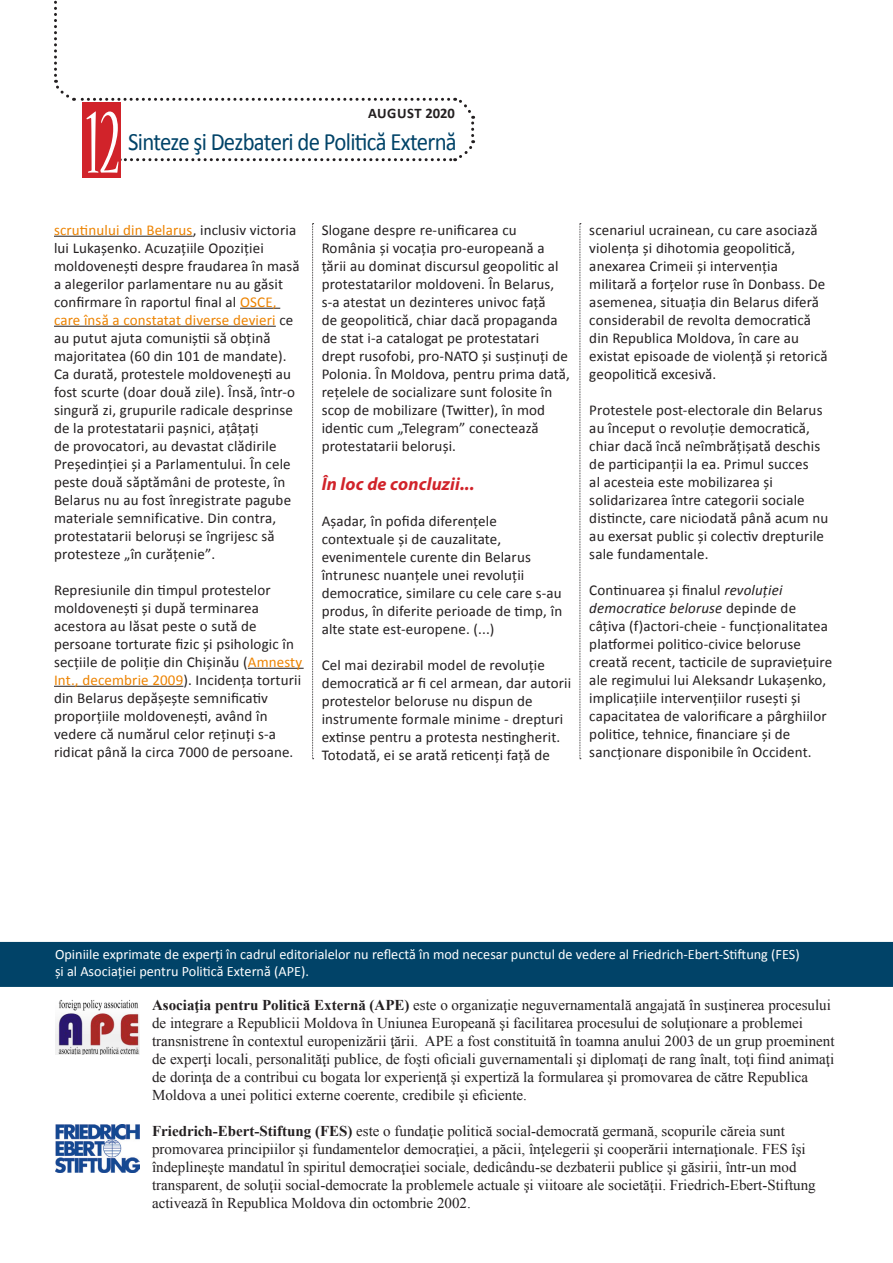
<style>
.page{position:relative;width:893px;height:1263px;background:#fff}
.page>*{position:absolute;margin:0;border:0;box-sizing:border-box;transform-origin:0 0}
.t1{font:condensed 102px "Nueva Std";color:#fff;scale:.6 1}
.t2{font:25.05px "Calibri";letter-spacing:-.03em;color:#014368;scale:.91 1}
.INTERTITLU{font:italic 700 18px "Myriad Pro";letter-spacing:.01em;color:#d1232a}
.texte{font:15px/18px "Calibri";letter-spacing:.01em;color:#231f20}
.t3{font:15px/18px "Times New Roman";color:#231f20}
.t4{font:700 14.55px "Calibri";letter-spacing:.025em;color:#231f20}
.texte-2{font:14.25px "Calibri";color:#fff}
.t5{font:9px "Calibri";color:#231f20}
.s1{color:#ed8300}
.s2{font-style:italic}
.s3{font-weight:700}
</style>
<div class="page">
<svg style="left:54px;top:0;width:422px;height:161px"></svg>
<div style="left:82px;top:102px;width:38px;height:76px;background:#d1232a"></div>
<hr style="left:54px;top:236px;width:139px;height:1px;background:#231f20">
<hr style="left:240px;top:308px;width:40px;height:1px;background:#231f20">
<hr style="left:54px;top:326px;width:222px;height:1px;background:#231f20">
<hr style="left:248px;top:668px;width:56px;height:1px;background:#231f20">
<hr style="left:54px;top:686px;width:129px;height:1px;background:#231f20">
<div style="left:0;top:942px;width:893px;height:45px;background:#014368"></div>
<img style="left:55px;top:1124px;width:85px;height:49px">
<img style="left:55px;top:999px;width:85px;height:55px">
<svg style="left:312px;top:223px;width:2px;height:536px"></svg>
<svg style="left:580px;top:223px;width:1px;height:536px"></svg>
<p class="t1" style="left:86px;top:96px;width:57px">12</p>
<p class="t4" style="left:368px;top:104px;width:88px">AUGUST 2020</p>
<h2 class="t2" style="left:128px;top:126px;width:363px">Sinteze şi Dezbateri de Politică Externă</h2>
<p class="texte" style="left:54px;top:221px;width:247px"><span class="s1">scrutinului din Belarus</span>, inclusiv victoria lui Lukașenko. Acuzațiile Opoziției moldovenești despre fraudarea în masă a alegerilor parlamentare nu au găsit confirmare în raportul final al <span class="s1">OSCE, care însă a constatat diverse devieri</span> ce au putut ajuta comuniștii să obțină majoritatea (60 din 101 de mandate).<br>Ca durată, protestele moldovenești au fost scurte (doar două zile). Însă, într-o singură zi, grupurile radicale desprinse de la protestatarii pașnici, ațâțați<br>de provocatori, au devastat clădirile Președinției și a Parlamentului. În cele peste două săptămâni de proteste, în Belarus nu au fost înregistrate pagube materiale semnificative. Din contra, protestatarii beloruși se îngrijesc să protesteze „în curățenie”.</p>
<p class="texte" style="left:54px;top:581px;width:250px">Represiunile din timpul protestelor moldovenești și după terminarea acestora au lăsat peste o sută de persoane torturate fizic și psihologic în secțiile de poliție din Chișinău (<span class="s1">Amnesty Int., decembrie 2009</span>). Incidența torturii din Belarus depășește semnificativ proporțiile moldovenești, având în vedere că numărul celor reținuți s-a ridicat până la circa 7000 de persoane.</p>
<p class="texte" style="left:322px;top:221px;width:250px">Slogane despre re-unificarea cu România și vocația pro-europeană a țării au dominat discursul geopolitic al protestatarilor moldoveni. În Belarus, s-a atestat un dezinteres univoc față<br>de geopolitică, chiar dacă propaganda de stat i-a catalogat pe protestatari drept rusofobi, pro-NATO și susținuți de Polonia. În Moldova, pentru prima dată, rețelele de socializare sunt folosite în scop de mobilizare (Twitter), în mod identic cum „Telegram” conectează protestatarii beloruși.</p>
<p class="INTERTITLU" style="left:322px;top:472px;width:154px">În loc de concluzii...</p>
<p class="texte" style="left:322px;top:512px;width:242px">Așadar, în pofida diferențele contextuale și de cauzalitate, evenimentele curente din Belarus întrunesc nuanțele unei revoluții democratice, similare cu cele care s-au produs, în diferite perioade de timp, în alte state est-europene. (...)</p>
<p class="texte" style="left:322px;top:656px;width:251px">Cel mai dezirabil model de revoluție democratică ar fi cel armean, dar autorii protestelor beloruse nu dispun de instrumente formale minime - drepturi extinse pentru a protesta nestingherit.<br>Totodată, ei se arată reticenți față de</p>
<p class="texte" style="left:589px;top:221px;width:240px">scenariul ucrainean, cu care asociază violența și dihotomia geopolitică, anexarea Crimeii și intervenția militară a forțelor ruse în Donbass. De asemenea, situația din Belarus diferă considerabil de revolta democratică din Republica Moldova, în care au existat episoade de violență și retorică geopolitică excesivă.</p>
<p class="texte" style="left:589px;top:401px;width:241px">Protestele post-electorale din Belarus au început o revoluție democratică, chiar dacă încă neîmbrățișată deschis de participanții la ea. Primul succes<br>al acesteia este mobilizarea și solidarizarea între categorii sociale distincte, care niciodată până acum nu au exersat public și colectiv drepturile sale fundamentale.</p>
<p class="texte" style="left:589px;top:581px;width:244px">Continuarea și finalul <span class="s2">revoluției democratice beloruse</span> depinde de câțiva (f)actori-cheie - funcționalitatea platformei politico-civice beloruse creată recent, tacticile de supraviețuire ale regimului lui Aleksandr Lukașenko, implicațiile intervențiilor rusești și capacitatea de valorificare a pârghiilor politice, tehnice, financiare și de sancționare disponibile în Occident.</p>
<p class="texte-2" style="left:55px;top:945px;width:746px">Opiniile exprimate de experți în cadrul editorialelor nu reflectă în mod necesar punctul de vedere al Friedrich-Ebert-Stiftung (FES)</p>
<p class="texte-2" style="left:55px;top:962px;width:255px">și al Asociației pentru Politică Externă (APE).</p>
<p class="t3" style="left:152px;top:995px;width:684px"><span class="s3">Asociaţia pentru Politică Externă (APE)</span> este o organizaţie neguvernamentală angajată în susţinerea procesului de integrare a Republicii Moldova în Uniunea Europeană şi facilitarea procesului de soluţionare a problemei transnistrene în contextul europenizării ţării. APE a fost constituită în toamna anului 2003 de un grup proeminent de experţi locali, personalităţi publice, de foşti oficiali guvernamentali şi diplomaţi de rang înalt, toţi fiind animaţi de dorinţa de a contribui cu bogata lor experienţă şi expertiză la formularea şi promovarea de către Republica Moldova a unei politici externe coerente, credibile şi eficiente.</p>
<p class="t3" style="left:152px;top:1121px;width:665px"><span class="s3">Friedrich-Ebert-Stiftung (FES)</span> este o fundaţie politică social-democrată germană, scopurile căreia sunt promovarea principiilor şi fundamentelor democraţiei, a păcii, înţelegerii şi cooperării internaţionale. FES îşi îndeplineşte mandatul în spiritul democraţiei sociale, dedicându-se dezbaterii publice şi găsirii, într-un mod transparent, de soluţii social-democrate la problemele actuale şi viitoare ale societăţii. Friedrich-Ebert-Stiftung activează în Republica Moldova din octombrie 2002.</p>
<p class="t5" style="left:701px;top:1186px;width:139px">Buletin lunar, Nr. 8 (174), august 2020</p>
</div>
